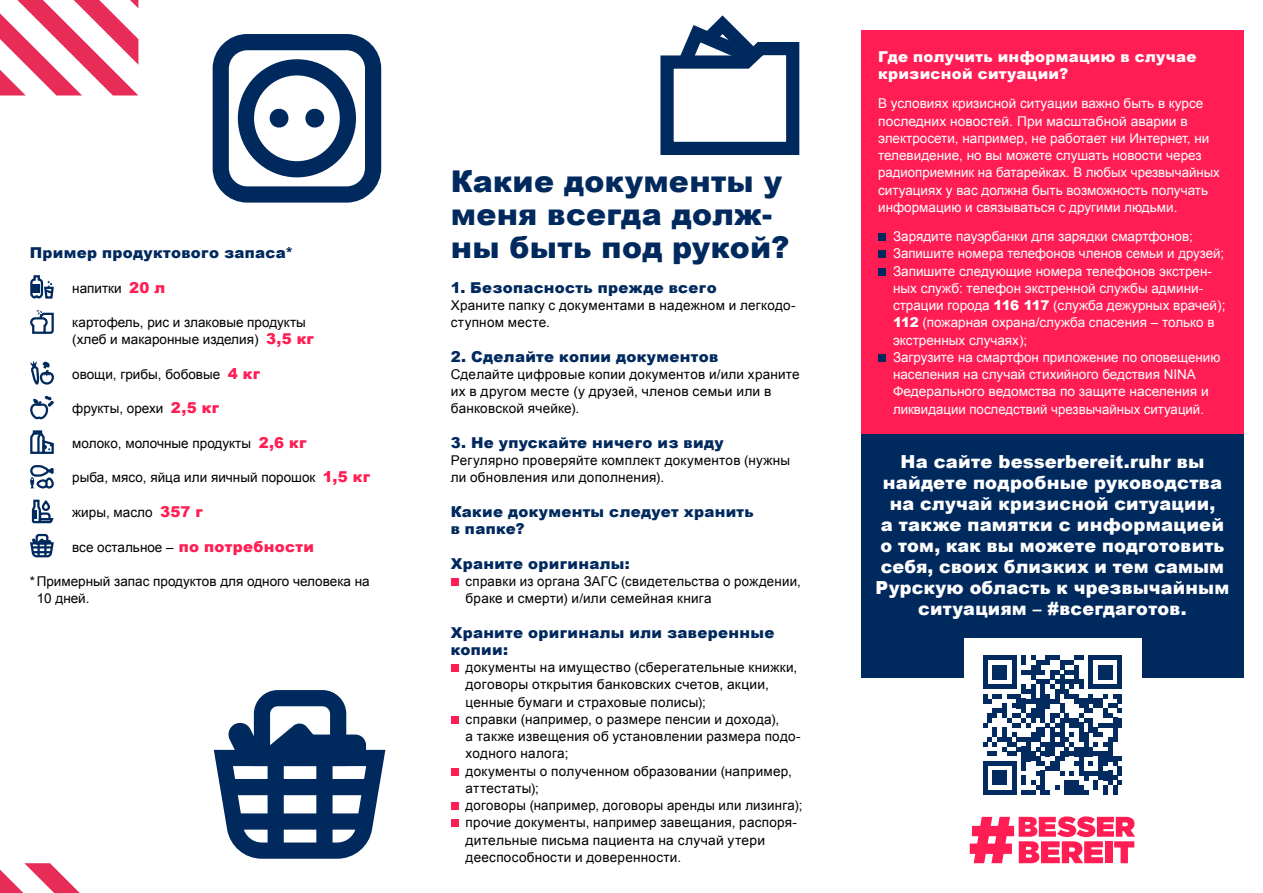
<style>
.page{position:relative;width:1263px;height:893px;background:#fff}
.page>*{position:absolute;margin:0;border:0;box-sizing:border-box;transform-origin:0 0}
.t1{font:900 30px/33px "Arial";letter-spacing:.01em;color:#00295e}
.t2{font:900 18px/21px "Arial";letter-spacing:.01em;color:#fff;text-align:center}
.t3{font:900 15px/17.2px "Arial";letter-spacing:.02em;color:#00295e}
.t4{font:900 15px/17.2px "Arial";letter-spacing:.02em;color:#fff}
.t5{font:13.5px/17.2px "Arial";color:#fff}
.t6{font:13.5px/17.2px "Arial";letter-spacing:.02em;color:#000}
.t7{font:13.5px/17.2px "Arial";color:#000}
.s1{font-weight:900;font-size:15px;color:#ff1d53}
.s2{font-weight:900}
</style>
<div class="page">
<div style="left:451px;top:578px;width:7px;height:8px;background:#ff1d53"></div>
<div style="left:451px;top:664px;width:7px;height:8px;background:#ff1d53"></div>
<div style="left:451px;top:716px;width:7px;height:8px;background:#ff1d53"></div>
<div style="left:451px;top:768px;width:7px;height:7px;background:#ff1d53"></div>
<div style="left:451px;top:802px;width:7px;height:8px;background:#ff1d53"></div>
<div style="left:451px;top:820px;width:7px;height:7px;background:#ff1d53"></div>
<svg style="left:660px;top:15px;width:140px;height:140px"></svg>
<svg style="left:0;top:0;width:138px;height:95px"></svg>
<svg style="left:269px;top:108px;width:20px;height:20px"></svg>
<svg style="left:305px;top:108px;width:20px;height:20px"></svg>
<div style="left:213px;top:34px;width:168px;height:169px;border:16px solid #00295e;border-radius:27px"></div>
<div style="left:238px;top:59px;width:118px;height:118px;border:16px solid #00295e;border-radius:50%"></div>
<svg style="left:213px;top:690px;width:173px;height:169px"></svg>
<div style="left:230px;top:813px;width:138px;height:17px;background:#00295e"></div>
<div style="left:230px;top:779px;width:138px;height:16px;background:#00295e"></div>
<div style="left:268px;top:759px;width:16px;height:88px;background:#00295e"></div>
<div style="left:316px;top:759px;width:17px;height:88px;background:#00295e"></div>
<svg style="left:0;top:863px;width:80px;height:30px"></svg>
<svg style="left:30px;top:275px;width:24px;height:24px"></svg>
<svg style="left:30px;top:361px;width:24px;height:24px"></svg>
<svg style="left:30px;top:430px;width:24px;height:24px"></svg>
<svg style="left:31px;top:499px;width:23px;height:25px"></svg>
<svg style="left:30px;top:310px;width:24px;height:24px"></svg>
<svg style="left:30px;top:396px;width:24px;height:24px"></svg>
<svg style="left:30px;top:465px;width:24px;height:24px"></svg>
<svg style="left:30px;top:533px;width:24px;height:25px"></svg>
<div style="left:861px;top:434px;width:383px;height:244px;background:#00295e"></div>
<svg style="left:970px;top:816px;width:165px;height:47px"></svg>
<div style="left:963px;top:638px;width:178px;height:178px;background:#fff"></div>
<svg style="left:983px;top:655px;width:139px;height:140px"></svg>
<div style="left:861px;top:30px;width:383px;height:404px;background:#ff1d53"></div>
<div style="left:878px;top:233px;width:8px;height:8px;background:#00295e"></div>
<div style="left:878px;top:251px;width:8px;height:7px;background:#00295e"></div>
<div style="left:878px;top:268px;width:8px;height:8px;background:#00295e"></div>
<div style="left:878px;top:354px;width:8px;height:8px;background:#00295e"></div>
<h3 class="t3" style="left:30px;top:244px;width:265px">Пример продуктового запаса*</h3>
<p class="t7" style="left:72px;top:279px;width:94px">напитки <span class="s1">20 л</span></p>
<p class="t7" style="left:72px;top:314px;width:243px">картофель, рис и злаковые продукты (хлеб и макаронные изделия) <span class="s1">3,5 кг</span></p>
<p class="t7" style="left:72px;top:366px;width:190px">овощи, грибы, бобовые <span class="s1">4 кг</span></p>
<p class="t7" style="left:72px;top:400px;width:149px">фрукты, орехи <span class="s1">2,5 кг</span></p>
<p class="t7" style="left:72px;top:435px;width:236px">молоко, молочные продукты <span class="s1">2,6 кг</span></p>
<p class="t7" style="left:72px;top:469px;width:300px">рыба, мясо, яйца или яичный порошок <span class="s1">1,5 кг</span></p>
<p class="t7" style="left:72px;top:504px;width:132px">жиры, масло <span class="s1">357 г</span></p>
<p class="t7" style="left:72px;top:538px;width:243px">все остальное – <span class="s1">по потребности</span></p>
<p class="t7" style="left:37px;top:573px;width:335px;text-indent:-7px">* Примерный запас продуктов для одного человека на<br>10 дней.</p>
<h2 class="t1" style="left:451px;top:164px;width:340px">Какие документы у меня всегда долж&shy;ны быть под рукой?</h2>
<h3 class="t3" style="left:451px;top:278px;width:267px">1. Безопасность прежде всего</h3>
<p class="t6" style="left:451px;top:297px;width:347px">Храните папку с документами в надежном и легкодо&shy;ступном месте.</p>
<h3 class="t3" style="left:451px;top:347px;width:269px">2. Сделайте копии документов</h3>
<p class="t6" style="left:451px;top:366px;width:350px">Сделайте цифровые копии документов и/или храните их в другом месте (у друзей, членов семьи или в банковской ячейке).</p>
<h3 class="t3" style="left:451px;top:433px;width:274px">3. Не упускайте ничего из виду</h3>
<p class="t6" style="left:451px;top:452px;width:341px">Регулярно проверяйте комплект документов (нужны ли обновления или дополнения).</p>
<h3 class="t3" style="left:451px;top:502px;width:305px">Какие документы следует хранить в папке?</h3>
<h4 class="t3" style="left:451px;top:554px;width:181px">Храните оригиналы:</h4>
<p class="t6" style="left:466px;top:573px;width:337px">справки из органа ЗАГС (свидетельства о рождении, браке и смерти) и/или семейная книга</p>
<h4 class="t3" style="left:451px;top:623px;width:325px">Храните оригиналы или заверенные копии:</h4>
<p class="t6" style="left:466px;top:659px;width:333px">документы на имущество (сберегательные книжки, договоры открытия банковских счетов, акции, ценные бумаги и страховые полисы);</p>
<p class="t6" style="left:466px;top:711px;width:337px">справки (например, о размере пенсии и дохода),<br>а также извещения об установлении размера подо&shy;ходного налога;</p>
<p class="t6" style="left:466px;top:762px;width:328px">документы о полученном образовании (например, аттестаты);</p>
<p class="t6" style="left:466px;top:797px;width:338px">договоры (например, договоры аренды или лизинга);</p>
<p class="t6" style="left:466px;top:814px;width:333px">прочие документы, например завещания, распоря&shy;дительные письма пациента на случай утери дееспособности и доверенности.</p>
<p class="t4" style="left:878px;top:47px;width:320px">Где получить информацию в случае кризисной ситуации?</p>
<p class="t5" style="left:878px;top:95px;width:343px">В условиях кризисной ситуации важно быть в курсе последних новостей. При масштабной аварии в электросети, например, не работает ни Интернет, ни телевидение, но вы можете слушать новости через радиоприемник на батарейках. В любых чрезвычайных ситуациях у вас должна быть возможность получать информацию и связываться с другими людьми.</p>
<p class="t5" style="left:893px;top:228px;width:301px">Зарядите пауэрбанки для зарядки смартфонов;</p>
<p class="t5" style="left:893px;top:245px;width:333px">Запишите номера телефонов членов семьи и друзей;</p>
<p class="t5" style="left:893px;top:262px;width:334px">Запишите следующие номера телефонов экстрен&shy;ных служб: телефон экстренной службы админи&shy;страции города <span class="s2">116 117</span> (служба дежурных врачей); <span class="s2">112</span> (пожарная охрана/служба спасения – только в экстренных случаях);</p>
<p class="t5" style="left:893px;top:349px;width:329px">Загрузите на смартфон приложение по оповещению населения на случай стихийного бедствия NINA Федерального ведомства по защите населения и ликвидации последствий чрезвычайных ситуаций.</p>
<p class="t2" style="left:876px;top:450px;width:355px">На сайте besserbereit.ruhr вы найдете подробные руководства на случай кризисной ситуации,<br>а также памятки с информацией о том, как вы можете подготовить себя, своих близких и тем самым<br>Рурскую область к чрезвычайным ситуациям – #всегдаготов.</p>
</div>
